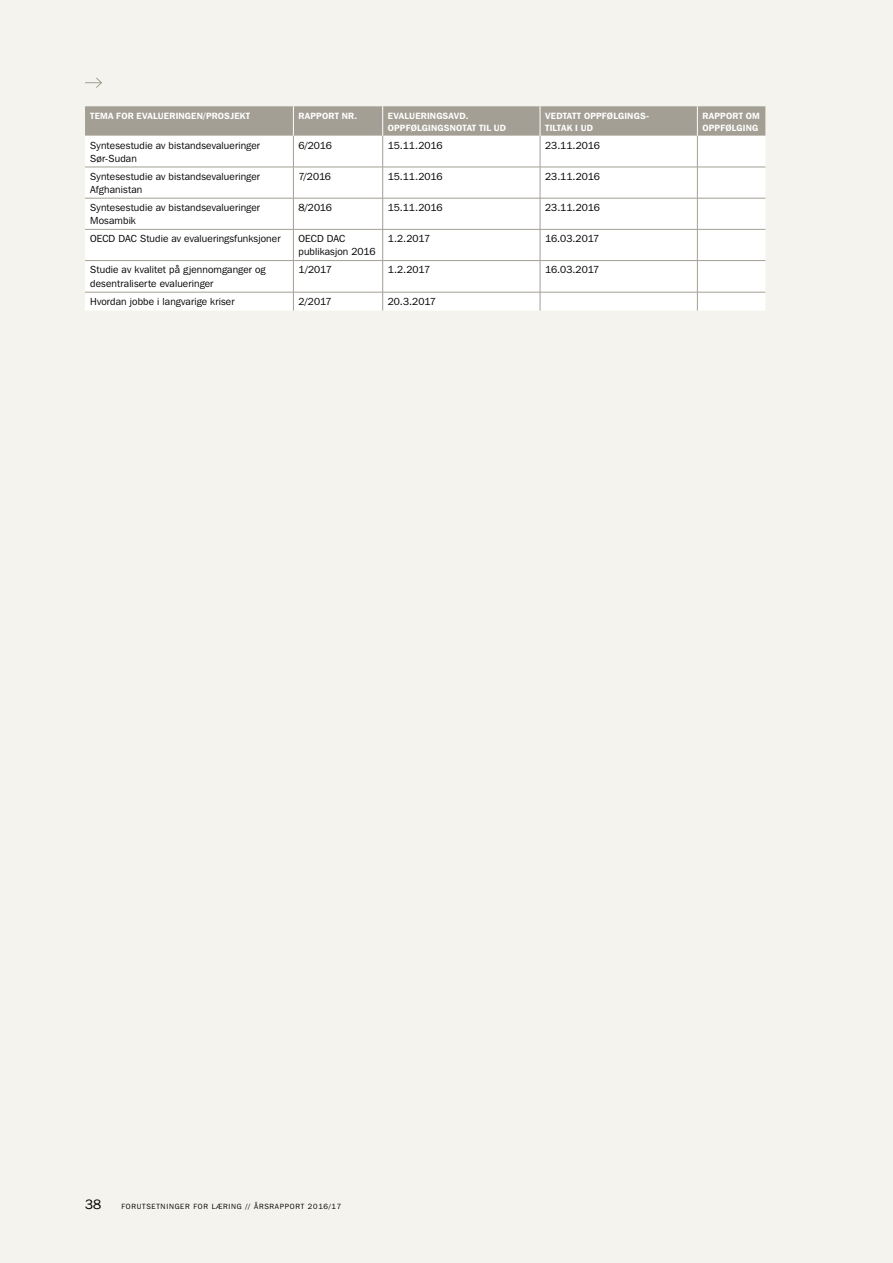
<style>
.page{position:relative;width:893px;height:1263px;background:#f5f3ed}
.page>*{position:absolute;margin:0;border:0;box-sizing:border-box;transform-origin:0 0}
.t1{font:13.5px "Franklin Gothic IT Cby BT";color:#000}
.t2{font:10.2px/13.2px "Franklin Gothic IT Cby BT";letter-spacing:.01em;color:#000}
.t3{font:600 9px/12px "Franklin Gothic IT Cby BT";letter-spacing:.02em;color:#fff}
.t4{font:7.5px "Franklin Gothic IT Cby BT";letter-spacing:.1em;color:#000}
</style>
<div class="page">
<svg style="left:85px;top:77px;width:17px;height:11px"></svg>
<svg style="left:85px;top:106px;width:680px;height:30px;background:#a5a196"></svg>
<div style="left:85px;top:136px;width:680px;height:175px;background:#fff"></div>
<hr style="left:293px;top:106px;width:1px;height:30px;background:#fff">
<hr style="left:382px;top:106px;width:1px;height:30px;background:#fff">
<hr style="left:540px;top:106px;width:1px;height:30px;background:#fff">
<hr style="left:697px;top:106px;width:1px;height:30px;background:#fff">
<hr style="left:85px;top:167px;width:208px;height:1px;background:#a39f94">
<hr style="left:85px;top:198px;width:208px;height:1px;background:#a39f94">
<hr style="left:85px;top:229px;width:208px;height:1px;background:#a39f94">
<hr style="left:85px;top:260px;width:208px;height:1px;background:#a39f94">
<hr style="left:85px;top:292px;width:208px;height:1px;background:#a39f94">
<hr style="left:293px;top:136px;width:1px;height:31px;background:#a39f94">
<hr style="left:293px;top:167px;width:1px;height:31px;background:#a39f94">
<hr style="left:293px;top:198px;width:1px;height:31px;background:#a39f94">
<hr style="left:293px;top:230px;width:1px;height:30px;background:#a39f94">
<hr style="left:293px;top:261px;width:1px;height:31px;background:#a39f94">
<svg style="left:293px;top:293px;width:1px;height:18px"></svg>
<hr style="left:293px;top:167px;width:90px;height:1px;background:#a39f94">
<hr style="left:293px;top:198px;width:90px;height:1px;background:#a39f94">
<hr style="left:293px;top:229px;width:90px;height:1px;background:#a39f94">
<hr style="left:293px;top:260px;width:90px;height:1px;background:#a39f94">
<hr style="left:293px;top:292px;width:90px;height:1px;background:#a39f94">
<hr style="left:382px;top:136px;width:1px;height:31px;background:#a39f94">
<hr style="left:382px;top:167px;width:1px;height:31px;background:#a39f94">
<hr style="left:382px;top:198px;width:1px;height:31px;background:#a39f94">
<hr style="left:382px;top:230px;width:1px;height:30px;background:#a39f94">
<hr style="left:382px;top:261px;width:1px;height:31px;background:#a39f94">
<svg style="left:382px;top:292px;width:1px;height:19px"></svg>
<hr style="left:383px;top:167px;width:157px;height:1px;background:#a39f94">
<hr style="left:540px;top:167px;width:157px;height:1px;background:#a39f94">
<hr style="left:383px;top:198px;width:157px;height:1px;background:#a39f94">
<hr style="left:540px;top:198px;width:157px;height:1px;background:#a39f94">
<hr style="left:383px;top:229px;width:157px;height:1px;background:#a39f94">
<hr style="left:540px;top:229px;width:157px;height:1px;background:#a39f94">
<hr style="left:383px;top:260px;width:157px;height:1px;background:#a39f94">
<hr style="left:540px;top:260px;width:157px;height:1px;background:#a39f94">
<hr style="left:383px;top:292px;width:157px;height:1px;background:#a39f94">
<hr style="left:540px;top:136px;width:1px;height:31px;background:#a39f94">
<hr style="left:540px;top:167px;width:1px;height:31px;background:#a39f94">
<hr style="left:540px;top:198px;width:1px;height:31px;background:#a39f94">
<hr style="left:540px;top:230px;width:1px;height:30px;background:#a39f94">
<hr style="left:540px;top:261px;width:1px;height:31px;background:#a39f94">
<svg style="left:540px;top:293px;width:1px;height:18px"></svg>
<hr style="left:697px;top:136px;width:1px;height:31px;background:#a39f94">
<hr style="left:697px;top:167px;width:1px;height:31px;background:#a39f94">
<hr style="left:697px;top:198px;width:1px;height:31px;background:#a39f94">
<hr style="left:697px;top:230px;width:1px;height:30px;background:#a39f94">
<hr style="left:697px;top:261px;width:1px;height:31px;background:#a39f94">
<svg style="left:697px;top:293px;width:1px;height:18px"></svg>
<hr style="left:697px;top:167px;width:68px;height:1px;background:#a39f94">
<hr style="left:697px;top:198px;width:68px;height:1px;background:#a39f94">
<hr style="left:697px;top:229px;width:68px;height:1px;background:#a39f94">
<hr style="left:697px;top:260px;width:68px;height:1px;background:#a39f94">
<hr style="left:540px;top:292px;width:157px;height:1px;background:#a39f94">
<hr style="left:697px;top:292px;width:68px;height:1px;background:#a39f94">
<p class="t3" style="left:90px;top:109px;width:162px">TEMA FOR EVALUERINGEN/PROSJEKT</p>
<p class="t3" style="left:298px;top:109px;width:60px">RAPPORT NR.</p>
<p class="t3" style="left:388px;top:109px;width:120px">EVALUERINGSAVD.<br>OPPFØLGINGSNOTAT TIL UD</p>
<p class="t3" style="left:545px;top:109px;width:106px">VEDTATT OPPFØLGINGS-<br>TILTAK I UD</p>
<p class="t3" style="left:702px;top:109px;width:59px">RAPPORT OM<br>OPPFØLGING</p>
<p class="t2" style="left:90px;top:138px;width:171px">Syntesestudie av bistandsevalueringer<br>Sør-Sudan</p>
<p class="t2" style="left:298px;top:138px;width:35px">6/2016</p>
<p class="t2" style="left:388px;top:138px;width:56px">15.11.2016</p>
<p class="t2" style="left:545px;top:138px;width:56px">23.11.2016</p>
<p class="t2" style="left:90px;top:170px;width:171px">Syntesestudie av bistandsevalueringer<br>Afghanistan</p>
<p class="t2" style="left:298px;top:170px;width:34px">7/2016</p>
<p class="t2" style="left:388px;top:170px;width:56px">15.11.2016</p>
<p class="t2" style="left:545px;top:170px;width:56px">23.11.2016</p>
<p class="t2" style="left:90px;top:201px;width:171px">Syntesestudie av bistandsevalueringer<br>Mosambik</p>
<p class="t2" style="left:298px;top:201px;width:35px">8/2016</p>
<p class="t2" style="left:388px;top:201px;width:56px">15.11.2016</p>
<p class="t2" style="left:545px;top:201px;width:56px">23.11.2016</p>
<p class="t2" style="left:90px;top:232px;width:192px">OECD DAC Studie av evalueringsfunksjoner</p>
<p class="t2" style="left:298px;top:232px;width:79px">OECD DAC publikasjon 2016</p>
<p class="t2" style="left:388px;top:232px;width:44px">1.2.2017</p>
<p class="t2" style="left:545px;top:232px;width:56px">16.03.2017</p>
<p class="t2" style="left:90px;top:263px;width:177px">Studie av kvalitet på gjennomganger og desentraliserte evalueringer</p>
<p class="t2" style="left:298px;top:263px;width:35px">1/2017</p>
<p class="t2" style="left:388px;top:263px;width:44px">1.2.2017</p>
<p class="t2" style="left:545px;top:263px;width:56px">16.03.2017</p>
<p class="t2" style="left:90px;top:295px;width:146px">Hvordan jobbe i langvarige kriser</p>
<p class="t2" style="left:298px;top:295px;width:35px">2/2017</p>
<p class="t2" style="left:388px;top:295px;width:50px">20.3.2017</p>
<h1 class="t1" style="left:85px;top:1196px;width:18px">38</h1>
<p class="t4" style="left:121px;top:1202px;width:221px">FORUTSETNINGER FOR LÆRING // ÅRSRAPPORT 2016/17</p>
</div>
